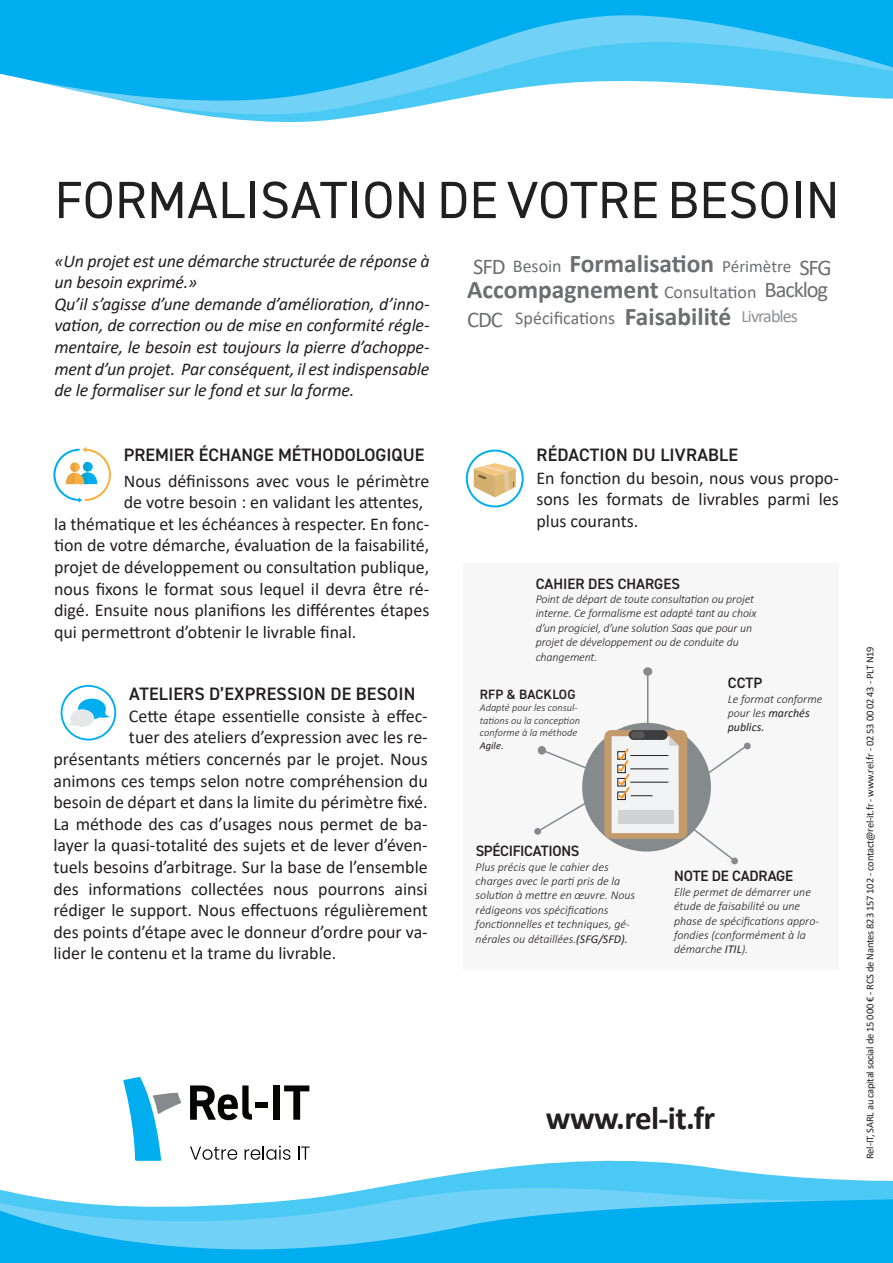
<style>
.page{position:relative;width:893px;height:1263px;background:#fff}
.page>*{position:absolute;margin:0;border:0;box-sizing:border-box;transform-origin:0 0}
.t1{font:52.5px "DIN2014";letter-spacing:.01em;color:#231f20}
.t2{font:700 33px "Calibri";letter-spacing:-.02em;color:#231f20}
.t3{font:700 25.5px "Calibri";color:#6d6e71}
.t4{font:22.5px "Calibri";letter-spacing:-.05em;color:#6d6e71}
.t5{font:18px/21.6px "Calibri";color:#231f20;text-align:justify}
.t6{font:italic 18px/21.6px "Calibri";letter-spacing:-.01em;color:#231f20}
.t7{font:600 18px "DIN2014";letter-spacing:.01em;color:#231f20}
.t8{font:18px "Calibri";color:#6d6e71}
.t9{font:18px "Calibri";letter-spacing:-.05em;color:#909195}
.t10{font:17.1px "Calibri";color:#6d6e71}
.t11{font:600 15px "DIN2014";letter-spacing:-.01em;color:#231f20}
.t12{font:600 13.5px "DIN2014";letter-spacing:.01em;color:#231f20}
.t13{font:italic 300 12px/14.4px "Calibri";color:#231f20}
.t14{font:10.5px "Calibri";letter-spacing:-.02em;color:#231f20}
.t15{font:italic 300 10.5px/12.6px "Calibri";color:#231f20}
.s1{font-size:17.1px}
.s2{font-weight:400}
</style>
<div class="page">
<div style="left:464px;top:563px;width:375px;height:407px;background:#f7f7f8"></div>
<svg style="left:237px;top:1149px;width:515px;height:24px"></svg>
<svg style="left:0;top:1173px;width:893px;height:26px"></svg>
<svg style="left:53px;top:446px;width:58px;height:57px"></svg>
<svg style="left:61px;top:685px;width:55px;height:55px"></svg>
<svg style="left:466px;top:450px;width:58px;height:57px"></svg>
<svg style="left:0;top:0;width:893px;height:119px;fill:#00aeef"></svg>
<svg style="left:0;top:1199px;width:893px;height:64px;background:#2cbcf1"></svg>
<svg style="left:123px;top:1077px;width:58px;height:84px"></svg>
<svg style="left:190px;top:1085px;width:62px;height:35px"></svg>
<div style="left:255px;top:1102px;width:13px;height:6px;background:#050504"></div>
<div style="left:273px;top:1085px;width:7px;height:35px;background:#050504"></div>
<svg style="left:284px;top:1085px;width:25px;height:35px"></svg>
<svg style="left:190px;top:1146px;width:47px;height:14px"></svg>
<svg style="left:245px;top:1145px;width:45px;height:15px"></svg>
<svg style="left:298px;top:1146px;width:12px;height:14px"></svg>
<div style="left:582px;top:723px;width:129px;height:128px;background:#858b8d;border-radius:50%"></div>
<div style="left:643px;top:667px;width:9px;height:9px;background:#858b8d;border-radius:50%"></div>
<div style="left:731px;top:857px;width:7px;height:7px;background:#858b8d;border-radius:50%"></div>
<hr style="left:647px;top:671px;width:1px;height:119px;background:#858b8d">
<svg style="left:537px;top:747px;width:59px;height:28px"></svg>
<svg style="left:534px;top:793px;width:68px;height:41px"></svg>
<div style="left:604px;top:730px;width:83px;height:109px;background:#c39a6b;border-radius:7px"></div>
<div style="left:629px;top:730px;width:39px;height:10px;background:#3e3e3f;border-radius:5px"></div>
<div style="left:631px;top:731px;width:14px;height:7px;background:#57585a;border-radius:4px"></div>
<svg style="left:612px;top:736px;width:139px;height:126px"></svg>
<p class="t1" style="left:55px;top:167px;width:786px">FORMALISATION DE VOTRE BESOIN</p>
<p class="t6" style="left:54px;top:249px;width:377px">«Un projet est une démarche structurée de réponse à un besoin exprimé.»</p>
<p class="t6" style="left:54px;top:292px;width:377px;text-align:justify">Qu’il s’agisse d’une demande d’amélioration, d’inno&shy;vation, de correction ou de mise en conformité régle&shy;mentaire, le besoin est toujours la pierre d’achoppe&shy;ment d’un projet. Par conséquent, il est indispensable de le formaliser sur le fond et sur la forme.</p>
<p class="t7" style="left:124px;top:443px;width:302px">PREMIER ÉCHANGE MÉTHODOLOGIQUE</p>
<p class="t5" style="left:124px;top:469px;width:307px">Nous définissons avec vous le périmètre de votre besoin : en validant les attentes,</p>
<p class="t5" style="left:54px;top:513px;width:377px">la thématique et les échéances à respecter. En fonc&shy;tion de votre démarche, évaluation de la faisabilité, projet de développement ou consultation publique, nous fixons le format sous lequel il devra être ré&shy;digé. Ensuite nous planifions les différentes étapes qui permettront d’obtenir le livrable final.</p>
<p class="t7" style="left:129px;top:682px;width:288px">ATELIERS D’EXPRESSION DE BESOIN</p>
<p class="t5" style="left:129px;top:704px;width:300px">Cette étape essentielle consiste à effec-</p>
<p class="t5" style="left:129px;top:726px;width:300px">tuer des ateliers d’expression avec les re-</p>
<p class="t5" style="left:53px;top:748px;width:376px">présentants métiers concernés par le projet. Nous</p>
<p class="t5" style="left:53px;top:769px;width:376px">animons ces temps selon notre compréhension du</p>
<p class="t5" style="left:53px;top:791px;width:376px">besoin de départ et dans la limite du périmètre fixé.</p>
<p class="t5" style="left:53px;top:812px;width:376px">La méthode des cas d’usages nous permet de ba-</p>
<p class="t5" style="left:53px;top:834px;width:376px">layer la quasi-totalité des sujets et de lever d’éven-</p>
<p class="t5" style="left:53px;top:856px;width:376px">tuels besoins d’arbitrage. Sur la base de l’ensemble</p>
<p class="t5" style="left:53px;top:877px;width:376px">des informations collectées nous pourrons ainsi</p>
<p class="t5" style="left:53px;top:899px;width:376px">rédiger le support. Nous effectuons régulièrement</p>
<p class="t5" style="left:53px;top:920px;width:376px">des points d’étape avec le donneur d’ordre pour va-</p>
<p class="t5" style="left:53px;top:942px;width:284px">lider le contenu et la trame du livrable.</p>
<p class="t3" style="left:569px;top:246px;width:146px">Formalisation</p>
<p class="t3" style="left:625px;top:299px;width:108px">Faisabilité</p>
<p class="t4" style="left:473px;top:251px;width:34px">SFD</p>
<p class="t4" style="left:467px;top:304px;width:37px">CDC</p>
<p class="t10" style="left:722px;top:254px;width:71px">Périmètre</p>
<p class="t9" style="left:742px;top:304px;width:58px"><span class="s1">Li</span>vrables</p>
<p class="t4" style="left:799px;top:251px;width:34px">SFG</p>
<p class="t4" style="left:765px;top:274px;width:65px">Backlog</p>
<p class="t8" style="left:513px;top:254px;width:50px">Besoin</p>
<p class="t3" style="left:467px;top:272px;width:193px">Accompagnement</p>
<p class="t8" style="left:664px;top:280px;width:94px">Consultation</p>
<p class="t8" style="left:515px;top:305px;width:101px">Spécifications</p>
<p class="t7" style="left:536px;top:442px;width:203px">RÉDACTION DU LIVRABLE</p>
<p class="t5" style="left:536px;top:466px;width:304px">En fonction du besoin, nous vous propo&shy;sons les formats de livrables parmi les plus courants.</p>
<p class="t11" style="left:536px;top:573px;width:146px">CAHIER DES CHARGES</p>
<p class="t13" style="left:536px;top:592px;width:222px">Point de départ de toute consultation ou projet interne. Ce formalisme est adapté tant au choix d’un progiciel, d’une solution Saas que pour un projet de développement ou de conduite du changement.</p>
<p class="t11" style="left:728px;top:673px;width:36px">CCTP</p>
<p class="t13" style="left:728px;top:691px;width:96px">Le format conforme pour les <span class="s2">marchés publics.</span></p>
<p class="t12" style="left:480px;top:685px;width:97px">RFP &amp; BACKLOG</p>
<p class="t15" style="left:480px;top:701px;width:102px">Adapté pour les consul&shy;tations ou la conception conforme à la méthode<br><span class="s2">Agile.</span></p>
<p class="t11" style="left:476px;top:841px;width:105px">SPÉCIFICATIONS</p>
<p class="t13" style="left:476px;top:859px;width:161px">Plus précis que le cahier des charges avec le parti pris de la solution à mettre en œuvre. Nous rédigeons vos spécifications fonctionnelles et techniques, gé&shy;nérales ou détaillées.<span class="s2">(SFG/SFD).</span></p>
<p class="t11" style="left:674px;top:866px;width:121px">NOTE DE CADRAGE</p>
<p class="t13" style="left:674px;top:884px;width:146px">Elle permet de démarrer une étude de faisabilité ou une phase de spécifications appro&shy;fondies (conformément à la démarche <span class="s2">ITIL</span>).</p>
<p class="t2" style="left:546px;top:1095px;width:171px">www.rel-it.fr</p>
<p class="t14" style="left:863px;top:1159px;width:514px;rotate:-90deg">Rel-IT, SARL au capital social de 15 000 € - RCS de Nantes 823 157 102 - contact@rel-it.fr - www.rel.fr - 02 53 00 02 43 - PLT N19</p>
</div>
